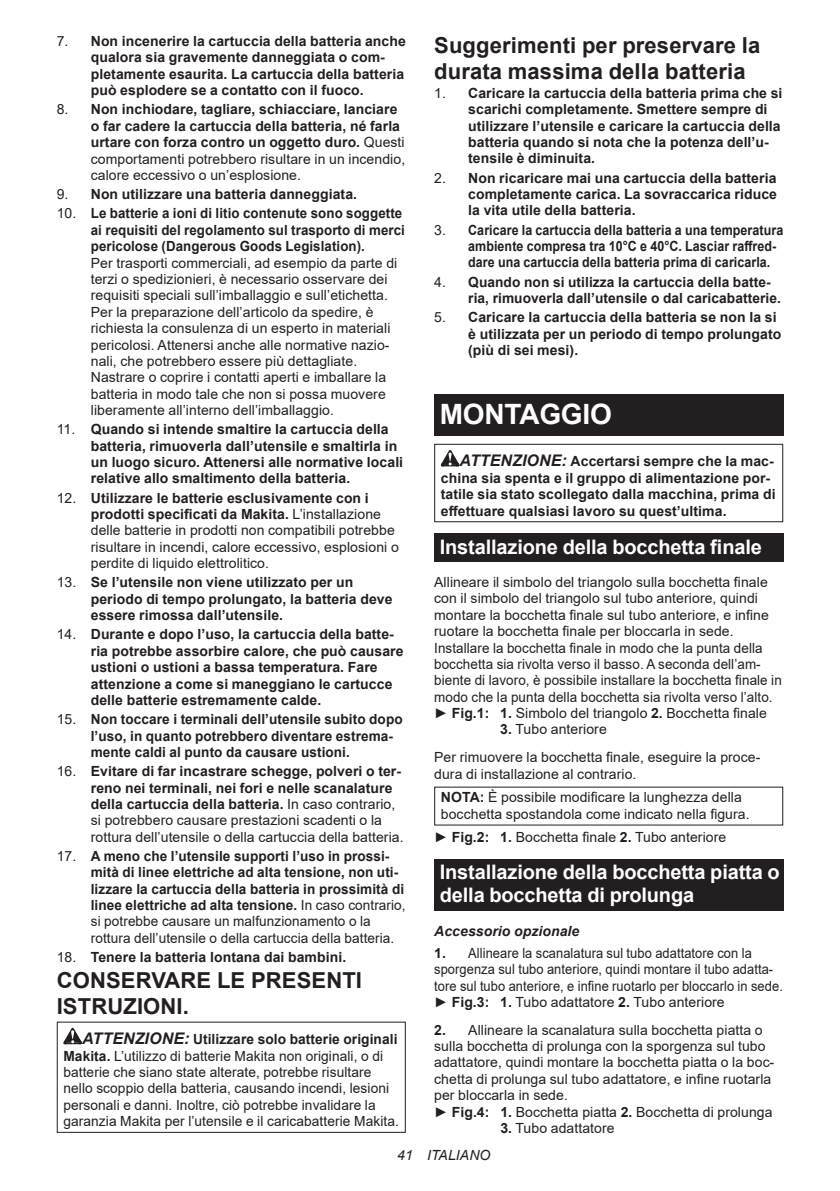
<style>
.page{position:relative;width:840px;height:1191px;background:#fff}
.page>*{position:absolute;margin:0;border:0;box-sizing:border-box;transform-origin:0 0}
.t1{font:700 28px "Arial";letter-spacing:-.01em;color:#fff}
.t2{font:700 22px/25.8px "Arial";letter-spacing:.005em;color:#231f20}
.t3{font:700 20px/23.4px "Arial";letter-spacing:-.01em;color:#fff}
.t4{font:700 14px/16.4px "Arial";letter-spacing:.005em;color:#231f20}
.t5{font:14px/16.4px "Arial";letter-spacing:.005em;color:#231f20}
.t6{font:14px/16.4px "Arial";letter-spacing:.005em;color:#231f20;scale:.92 1}
.t7{font:700 14px/16.4px "Arial";letter-spacing:.005em;color:#231f20;scale:.89 1}
.t8{font:700 14px/16.4px "Arial";letter-spacing:.005em;color:#231f20;scale:.95 1}
.t9{font:italic 700 14px "Arial";letter-spacing:.005em;color:#231f20}
.t10{font:italic 14px "Arial";letter-spacing:.005em;color:#231f20}
.s1{font-weight:400}
.s2{font-weight:700}
.s3{font-weight:700;font-style:italic;font-size:16px}
.s4{font-style:italic;font-size:16px}
</style>
<div class="page">
<svg style="left:63px;top:1027px;width:19px;height:17px"></svg>
<div style="left:434px;top:395px;width:348px;height:41px;background:#231f20"></div>
<svg style="left:440px;top:450px;width:19px;height:16px"></svg>
<div style="left:434px;top:444px;width:348px;height:78px;border:1px solid #231f20"></div>
<div style="left:434px;top:533px;width:348px;height:29px;background:#231f20"></div>
<div style="left:434px;top:859px;width:348px;height:52px;background:#231f20"></div>
<p class="t4" style="left:91px;top:33px;width:316px;text-indent:-34px"><span class="s1">7.</span> Non incenerire la cartuccia della batteria anche qualora sia gravemente danneggiata o com&shy;pletamente esaurita. La cartuccia della batteria può esplodere se a contatto con il fuoco.</p>
<p class="t4" style="left:91px;top:101px;width:316px;text-indent:-34px"><span class="s1">8.</span> Non inchiodare, tagliare, schiacciare, lanciare o far cadere la cartuccia della batteria, né farla urtare con forza contro un oggetto duro. <span class="s1">Questi comportamenti potrebbero risultare in un incendio, calore eccessivo o un’esplosione.</span></p>
<p class="t4" style="left:57px;top:186px;width:302px"><span class="s1">9.</span> Non utilizzare una batteria danneggiata.</p>
<p class="t8" style="left:91px;top:205px;width:332px;text-indent:-34px"><span class="s1">10.</span> Le batterie a ioni di litio contenute sono soggette ai requisiti del regolamento sul trasporto di merci pericolose (Dangerous Goods Legislation).</p>
<p class="t5" style="left:91px;top:254px;width:308px">Per trasporti commerciali, ad esempio da parte di terzi o spedizionieri, è necessario osservare dei requisiti speciali sull’imballaggio e sull’etichetta.<br>Per la preparazione dell’articolo da spedire, è richiesta la consulenza di un esperto in materiali pericolosi. Attenersi anche alle normative nazio&shy;nali, che potrebbero essere più dettagliate.<br>Nastrare o coprire i contatti aperti e imballare la batteria in modo tale che non si possa muovere liberamente all’interno dell’imballaggio.</p>
<p class="t4" style="left:91px;top:421px;width:314px;text-indent:-34px"><span class="s1">11.</span> Quando si intende smaltire la cartuccia della batteria, rimuoverla dall’utensile e smaltirla in un luogo sicuro. Attenersi alle normative locali relative allo smaltimento della batteria.</p>
<p class="t5" style="left:91px;top:489px;width:309px;text-indent:-34px">12. <span class="s2">Utilizzare le batterie esclusivamente con i prodotti specificati da Makita.</span> L’installazione delle batterie in prodotti non compatibili potrebbe risultare in incendi, calore eccessivo, esplosioni o perdite di liquido elettrolitico.</p>
<p class="t4" style="left:91px;top:574px;width:303px;text-indent:-34px"><span class="s1">13.</span> Se l’utensile non viene utilizzato per un periodo di tempo prolungato, la batteria deve essere rimossa dall’utensile.</p>
<p class="t4" style="left:91px;top:626px;width:314px;text-indent:-34px"><span class="s1">14.</span> Durante e dopo l’uso, la cartuccia della batte&shy;ria potrebbe assorbire calore, che può causare ustioni o ustioni a bassa temperatura. Fare attenzione a come si maneggiano le cartucce delle batterie estremamente calde.</p>
<p class="t4" style="left:91px;top:711px;width:313px;text-indent:-34px"><span class="s1">15.</span> Non toccare i terminali dell’utensile subito dopo l’uso, in quanto potrebbero diventare estrema&shy;mente caldi al punto da causare ustioni.</p>
<p class="t4" style="left:91px;top:763px;width:314px;text-indent:-34px"><span class="s1">16.</span> Evitare di far incastrare schegge, polveri o ter&shy;reno nei terminali, nei fori e nelle scanalature della cartuccia della batteria. <span class="s1">In caso contrario, si potrebbero causare prestazioni scadenti o la rottura dell’utensile o della cartuccia della batteria.</span></p>
<p class="t4" style="left:91px;top:848px;width:316px;text-indent:-34px"><span class="s1">17.</span> A meno che l’utensile supporti l’uso in prossi&shy;mità di linee elettriche ad alta tensione, non uti&shy;lizzare la cartuccia della batteria in prossimità di linee elettriche ad alta tensione. <span class="s1">In caso contrario, si potrebbe causare un malfunzionamento o la rottura dell’utensile o della cartuccia della batteria.</span></p>
<p class="t4" style="left:57px;top:949px;width:291px"><span class="s1">18.</span> Tenere la batteria lontana dai bambini.</p>
<h2 class="t2" style="left:57px;top:967px;width:307px">CONSERVARE LE PRESENTI<br>ISTRUZIONI.</h2>
<p class="t5" style="left:63px;top:1031px;width:337px;text-indent:19px"><span class="s3">ATTENZIONE:</span> <span class="s2">Utilizzare solo batterie originali Makita.</span> L’utilizzo di batterie Makita non originali, o di batterie che siano state alterate, potrebbe risultare nello scoppio della batteria, causando incendi, lesioni personali e danni. Inoltre, ciò potrebbe invalidare la garanzia Makita per l’utensile e il caricabatterie Makita.</p>
<h2 class="t2" style="left:434px;top:33px;width:327px">Suggerimenti per preservare la durata massima della batteria</h2>
<p class="t4" style="left:468px;top:85px;width:315px;text-indent:-34px"><span class="s1">1.</span> Caricare la cartuccia della batteria prima che si scarichi completamente. Smettere sempre di utilizzare l’utensile e caricare la cartuccia della batteria quando si nota che la potenza dell’u&shy;tensile è diminuita.</p>
<p class="t4" style="left:468px;top:170px;width:310px;text-align:justify;text-indent:-34px"><span class="s1">2.</span> Non ricaricare mai una cartuccia della batteria completamente carica. La sovraccarica riduce la vita utile della batteria.</p>
<p class="t7" style="left:468px;top:222px;width:355px;text-indent:-34px"><span class="s1">3.</span> Caricare la cartuccia della batteria a una temperatura ambiente compresa tra 10°C e 40°C. Lasciar raffred&shy;dare una cartuccia della batteria prima di caricarla.</p>
<p class="t4" style="left:468px;top:274px;width:314px;text-indent:-34px"><span class="s1">4.</span> Quando non si utilizza la cartuccia della batte&shy;ria, rimuoverla dall’utensile o dal caricabatterie.</p>
<p class="t4" style="left:468px;top:309px;width:314px;text-indent:-34px"><span class="s1">5.</span> Caricare la cartuccia della batteria se non la si è utilizzata per un periodo di tempo prolungato (più di sei mesi).</p>
<h1 class="t1" style="left:439px;top:395px;width:173px">MONTAGGIO</h1>
<p class="t4" style="left:440px;top:453px;width:336px;text-indent:19px"><span class="s4">ATTENZIONE:</span> Accertarsi sempre che la mac&shy;china sia spenta e il gruppo di alimentazione por&shy;tatile sia stato scollegato dalla macchina, prima di effettuare qualsiasi lavoro su quest’ultima.</p>
<h3 class="t3" style="left:439px;top:535px;width:323px">Installazione della bocchetta finale</h3>
<p class="t5" style="left:434px;top:574px;width:349px">Allineare il simbolo del triangolo sulla bocchetta finale con il simbolo del triangolo sul tubo anteriore, quindi montare la bocchetta finale sul tubo anteriore, e infine ruotare la bocchetta finale per bloccarla in sede.<br>Installare la bocchetta finale in modo che la punta della bocchetta sia rivolta verso il basso. A seconda dell’am&shy;biente di lavoro, è possibile installare la bocchetta finale in modo che la punta della bocchetta sia rivolta verso l’alto. ► <span class="s2">Fig.1: 1.</span> Simbolo del triangolo <span class="s2">2.</span> Bocchetta finale</p>
<p class="t5" style="left:434px;top:715px;width:327px;line-height:27.8px;text-indent:66px"><span class="s2">3.</span> Tubo anteriore<br>Per rimuovere la bocchetta finale, eseguire la proce-</p>
<p class="t5" style="left:440px;top:761px;width:302px;line-height:23.8px;text-indent:-7px">dura di installazione al contrario.<br><span class="s2">NOTA:</span> È possibile modificare la lunghezza della</p>
<p class="t5" style="left:434px;top:802px;width:317px;line-height:23px;text-indent:7px">bocchetta spostandola come indicato nella figura. ► <span class="s2">Fig.2: 1.</span> Bocchetta finale <span class="s2">2.</span> Tubo anteriore</p>
<h3 class="t3" style="left:439px;top:860px;width:341px">Installazione della bocchetta piatta o della bocchetta di prolunga</h3>
<p class="t9" style="left:434px;top:921px;width:147px">Accessorio opzionale</p>
<p class="t6" style="left:434px;top:944px;width:380px"><span class="s2">1.</span> Allineare la scanalatura sul tubo adattatore con la sporgenza sul tubo anteriore, quindi montare il tubo adatta&shy;tore sul tubo anteriore, e infine ruotarlo per bloccarlo in sede. ► <span class="s2">Fig.3: 1.</span> Tubo adattatore <span class="s2">2.</span> Tubo anteriore</p>
<p class="t5" style="left:434px;top:1021px;width:341px"><span class="s2">2.</span> Allineare la scanalatura sulla bocchetta piatta o sulla bocchetta di prolunga con la sporgenza sul tubo adattatore, quindi montare la bocchetta piatta o la boc&shy;chetta di prolunga sul tubo adattatore, e infine ruotarla per bloccarla in sede.<br>► <span class="s2">Fig.4: 1.</span> Bocchetta piatta <span class="s2">2.</span> Bocchetta di prolunga</p>
<p class="t5" style="left:500px;top:1119px;width:116px"><span class="s2">3.</span> Tubo adattatore</p>
<p class="t10" style="left:397px;top:1146px;width:95px">41 ITALIANO</p>
</div>
